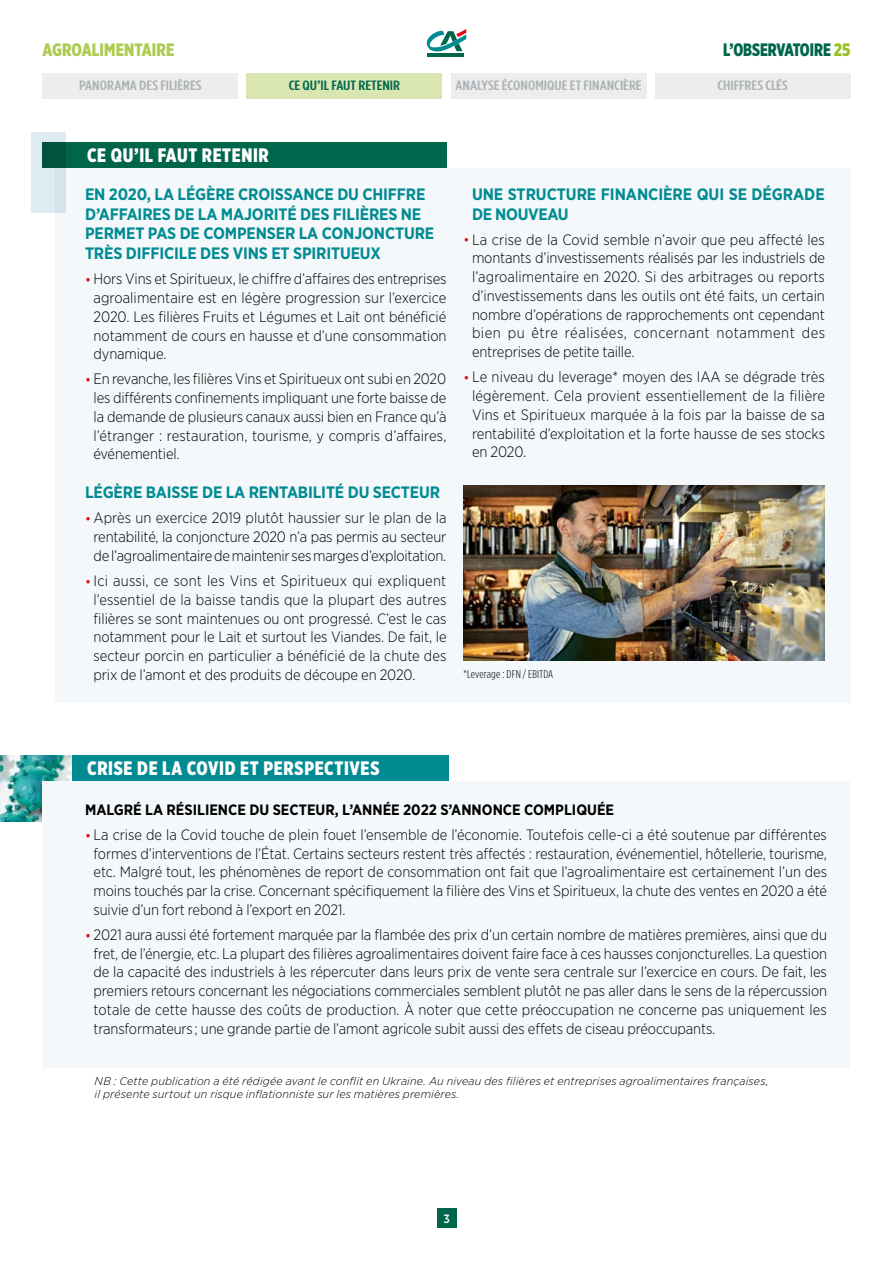
<style>
.page{position:relative;width:893px;height:1263px;background:#fff}
.page>*{position:absolute;margin:0;border:0;box-sizing:border-box;transform-origin:0 0}
.t1{font:900 19.5px "Gotham X Narrow";letter-spacing:.03em;color:#fff}
.t2{font:900 18px "Gotham X Narrow";color:#00664b;scale:.95 1}
.t3{font:900 18px "Gotham X Narrow";letter-spacing:.005em;color:#aecc53}
.t4{font:700 16.5px/19.8px "Gotham Narrow";letter-spacing:-.01em;color:#008b92}
.t5{font:300 15px/18.8px "Gotham Narrow";letter-spacing:-.01em;color:#000;text-align:justify}
.t6{font:700 15px "Gotham Narrow";color:#000}
.t7{font:500 13.5px "Gotham Condensed";color:#acb1b4;scale:1.3 1}
.t8{font:500 13.5px "Gotham Condensed";color:#00664b;scale:1.3 1}
.t9{font:500 12px "Gotham Narrow";color:#fff}
.t10{font:italic 300 11.25px/12.8px "Gotham Narrow";letter-spacing:.01em;color:#000;scale:1.1 1}
.t11{font:300 11.25px "Gotham Condensed";letter-spacing:.015em;color:#000;scale:1.1 1}
.s1{color:#95c11f}
.s2{color:#e30613}
</style>
<div class="page">
<div style="left:43px;top:73px;width:195px;height:26px;background:#ededed"></div>
<div style="left:247px;top:73px;width:195px;height:26px;background:#d9e6b1"></div>
<div style="left:451px;top:73px;width:195px;height:26px;background:#ededed"></div>
<div style="left:655px;top:73px;width:195px;height:26px;background:#ededed"></div>
<div style="left:55px;top:168px;width:795px;height:534px;background:#f4f8fa"></div>
<img style="left:0;top:755px;width:72px;height:66px">
<div style="left:43px;top:781px;width:807px;height:287px;background:#f4f8fa"></div>
<hr style="left:427px;top:53px;width:37px;height:4px;background:#00664b">
<svg style="left:426px;top:29px;width:40px;height:23px"></svg>
<div style="left:43px;top:142px;width:403px;height:26px;background:#00664b"></div>
<div style="left:32px;top:132px;width:34px;height:81px;background:#deebf1"></div>
<div style="left:437px;top:1209px;width:19px;height:19px;background:#00664b"></div>
<div style="left:43px;top:142px;width:23px;height:26px;background:#00533c"></div>
<div style="left:72px;top:755px;width:377px;height:26px;background:#008b92"></div>
<img style="left:463px;top:485px;width:362px;height:175px">
<p class="t3" style="left:43px;top:38px;width:133px">AGROALIMENTAIRE</p>
<p class="t2" style="left:723px;top:38px;width:135px">L’OBSERVATOIRE <span class="s1">25</span></p>
<p class="t7" style="left:79px;top:78px;width:96px">PANORAMA DES FILIÈRES</p>
<p class="t8" style="left:289px;top:78px;width:87px">CE QU’IL FAUT RETENIR</p>
<p class="t7" style="left:455px;top:78px;width:145px">ANALYSE ÉCONOMIQUE ET FINANCIÈRE</p>
<p class="t7" style="left:717px;top:78px;width:56px">CHIFFRES CLÉS</p>
<h1 class="t1" style="left:87px;top:143px;width:183px">CE QU’IL FAUT RETENIR</h1>
<p class="t4" style="left:85px;top:184px;width:351px">EN 2020, LA LÉGÈRE CROISSANCE DU CHIFFRE D’AFFAIRES DE LA MAJORITÉ DES FILIÈRES NE PERMET PAS DE COMPENSER LA CONJONCTURE TRÈS DIFFICILE DES VINS ET SPIRITUEUX</p>
<p class="t5" style="left:94px;top:269px;width:355px;text-indent:-9px"><span class="s2">•</span> Hors Vins et Spiritueux, le chiffre d’affaires des entreprises agroalimentaire est en légère progression sur l’exercice 2020. Les filières Fruits et Légumes et Lait ont bénéficié notamment de cours en hausse et d’une consommation dynamique.</p>
<p class="t5" style="left:94px;top:369px;width:354px;text-indent:-9px"><span class="s2">•</span> En revanche, les filières Vins et Spiritueux ont subi en 2020 les différents confinements impliquant une forte baisse de la demande de plusieurs canaux aussi bien en France qu’à l’étranger : restauration, tourisme, y compris d’affaires, événementiel.</p>
<p class="t4" style="left:85px;top:482px;width:357px">LÉGÈRE BAISSE DE LA RENTABILITÉ DU SECTEUR</p>
<p class="t5" style="left:85px;top:508px;width:363px;text-align:center"><span class="s2">•</span> Après un exercice 2019 plutôt haussier sur le plan de la rentabilité, la conjoncture 2020 n’a pas permis au secteur de l’agroalimentaire de maintenir ses marges d’exploitation.</p>
<p class="t5" style="left:94px;top:571px;width:355px;text-indent:-9px"><span class="s2">•</span> Ici aussi, ce sont les Vins et Spiritueux qui expliquent l’essentiel de la baisse tandis que la plupart des autres filières se sont maintenues ou ont progressé. C’est le cas notamment pour le Lait et surtout les Viandes. De fait, le secteur porcin en particulier a bénéficié de la chute des prix de l’amont et des produits de découpe en 2020.</p>
<p class="t4" style="left:472px;top:184px;width:354px">UNE STRUCTURE FINANCIÈRE QUI SE DÉGRADE<br>DE NOUVEAU</p>
<p class="t5" style="left:472px;top:230px;width:355px;text-indent:-9px"><span class="s2">•</span> La crise de la Covid semble n’avoir que peu affecté les montants d’investissements réalisés par les industriels de l’agroalimentaire en 2020. Si des arbitrages ou reports d’investissements dans les outils ont été faits, un certain nombre d’opérations de rapprochements ont cependant bien pu être réalisées, concernant notamment des entreprises de petite taille.</p>
<p class="t5" style="left:472px;top:367px;width:355px;text-indent:-9px"><span class="s2">•</span> Le niveau du leverage* moyen des IAA se dégrade très légèrement. Cela provient essentiellement de la filière Vins et Spiritueux marquée à la fois par la baisse de sa rentabilité d’exploitation et la forte hausse de ses stocks en 2020.</p>
<p class="t11" style="left:463px;top:668px;width:83px">*Leverage : DFN / EBITDA</p>
<h1 class="t1" style="left:87px;top:756px;width:294px">CRISE DE LA COVID ET PERSPECTIVES</h1>
<p class="t6" style="left:85px;top:800px;width:531px">MALGRÉ LA RÉSILIENCE DU SECTEUR, L’ANNÉE 2022 S’ANNONCE COMPLIQUÉE</p>
<p class="t5" style="left:94px;top:825px;width:735px;text-indent:-9px"><span class="s2">•</span> La crise de la Covid touche de plein fouet l’ensemble de l’économie. Toutefois celle-ci a été soutenue par différentes formes d’interventions de l’État. Certains secteurs restent très affectés : restauration, événementiel, hôtellerie, tourisme, etc. Malgré tout, les phénomènes de report de consommation ont fait que l’agroalimentaire est certainement l’un des moins touchés par la crise. Concernant spécifiquement la filière des Vins et Spiritueux, la chute des ventes en 2020 a été suivie d’un fort rebond à l’export en 2021.</p>
<p class="t5" style="left:94px;top:925px;width:735px;text-indent:-9px"><span class="s2">•</span> 2021 aura aussi été fortement marquée par la flambée des prix d’un certain nombre de matières premières, ainsi que du fret, de l’énergie, etc. La plupart des filières agroalimentaires doivent faire face à ces hausses conjoncturelles. La question de la capacité des industriels à les répercuter dans leurs prix de vente sera centrale sur l’exercice en cours. De fait, les premiers retours concernant les négociations commerciales semblent plutôt ne pas aller dans le sens de la répercussion totale de cette hausse des coûts de production. À noter que cette préoccupation ne concerne pas uniquement les transformateurs ; une grande partie de l’amont agricole subit aussi des effets de ciseau préoccupants.</p>
<p class="t10" style="left:95px;top:1074px;width:614px">NB : Cette publication a été rédigée avant le conflit en Ukraine. Au niveau des filières et entreprises agroalimentaires françaises, il présente surtout un risque inflationniste sur les matières premières.</p>
<p class="t9" style="left:443px;top:1211px;width:8px">3</p>
</div>
